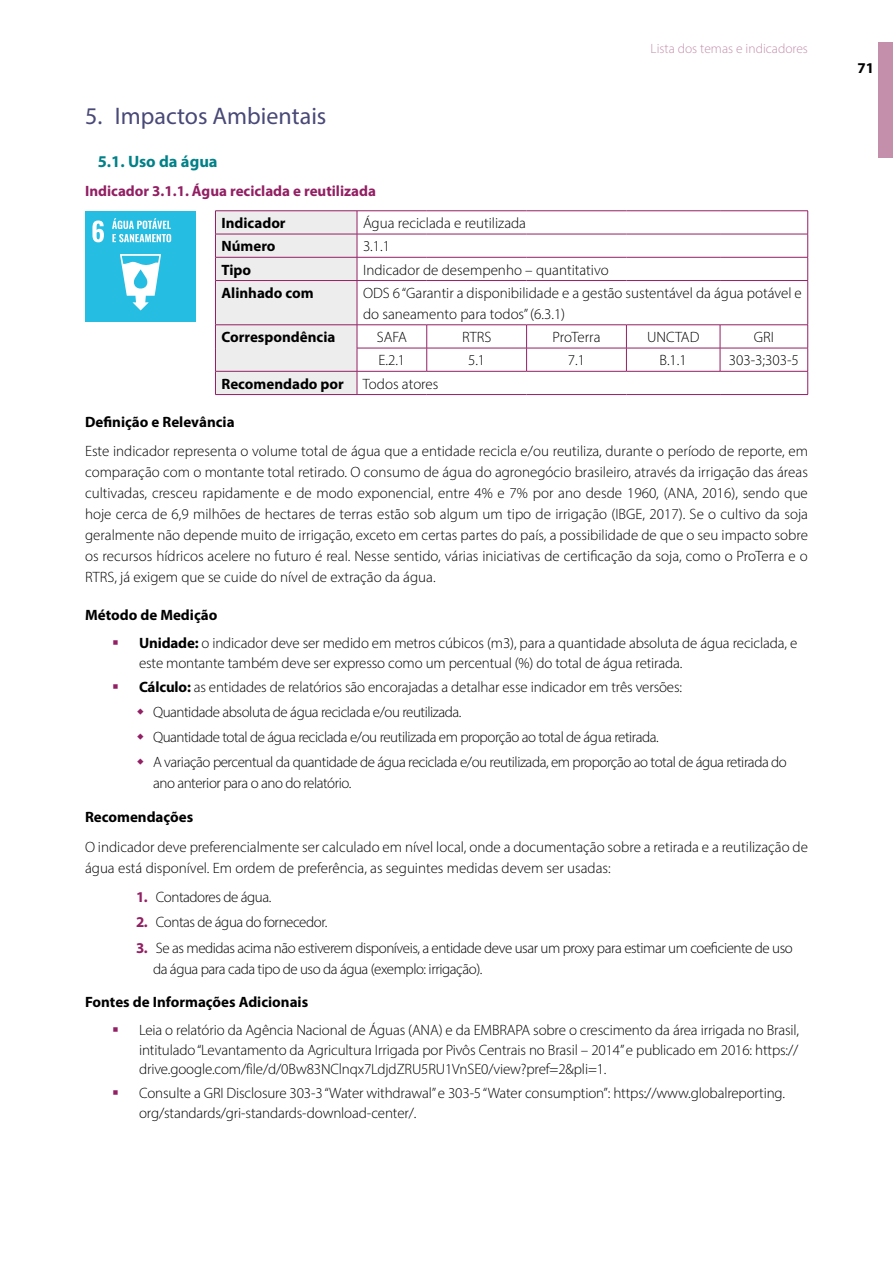
<style>
.page{position:relative;width:893px;height:1263px;background:#fff}
.page>*{position:absolute;margin:0;border:0;box-sizing:border-box;transform-origin:0 0}
.t1{font:24px "Myriad Pro";color:#494978}
.t2{font:700 16.5px "Myriad Pro";color:#008188}
.t3{font:300 15px/21px "Myriad Pro";letter-spacing:-.01em;color:#000}
.t4{font:300 15px/25.2px "Myriad Pro";letter-spacing:-.03em;color:#000}
.t5{font:700 15px "Myriad Pro";color:#000}
.t6{font:700 15px "Myriad Pro";color:#921f63}
.t7{font:300 13.5px "Myriad Pro";color:#c48fab}
.s1{font-weight:700}
.s2{font-weight:700;color:#921f63}
</style>
<div class="page">
<div style="left:879px;top:43px;width:14px;height:115px;background:#c48fab"></div>
<hr style="left:215px;top:210px;width:142px;height:1px;background:#921f63">
<hr style="left:357px;top:210px;width:70px;height:1px;background:#921f63">
<hr style="left:427px;top:210px;width:100px;height:1px;background:#921f63">
<hr style="left:527px;top:210px;width:99px;height:1px;background:#921f63">
<hr style="left:626px;top:210px;width:94px;height:1px;background:#921f63">
<hr style="left:720px;top:210px;width:88px;height:1px;background:#921f63">
<hr style="left:357px;top:234px;width:70px;height:1px;background:#921f63">
<hr style="left:427px;top:234px;width:100px;height:1px;background:#921f63">
<hr style="left:527px;top:234px;width:99px;height:1px;background:#921f63">
<hr style="left:626px;top:234px;width:94px;height:1px;background:#921f63">
<hr style="left:720px;top:234px;width:88px;height:1px;background:#921f63">
<hr style="left:357px;top:257px;width:70px;height:1px;background:#921f63">
<hr style="left:427px;top:257px;width:100px;height:1px;background:#921f63">
<hr style="left:527px;top:257px;width:99px;height:1px;background:#921f63">
<hr style="left:626px;top:257px;width:94px;height:1px;background:#921f63">
<hr style="left:720px;top:257px;width:88px;height:1px;background:#921f63">
<svg style="left:807px;top:211px;width:1px;height:69px"></svg>
<hr style="left:357px;top:280px;width:70px;height:1px;background:#921f63">
<hr style="left:427px;top:280px;width:100px;height:1px;background:#921f63">
<hr style="left:527px;top:280px;width:99px;height:1px;background:#921f63">
<hr style="left:626px;top:280px;width:94px;height:1px;background:#921f63">
<hr style="left:720px;top:280px;width:88px;height:1px;background:#921f63">
<hr style="left:807px;top:281px;width:1px;height:44px;background:#921f63">
<hr style="left:357px;top:324px;width:70px;height:1px;background:#921f63">
<hr style="left:427px;top:324px;width:100px;height:1px;background:#921f63">
<hr style="left:527px;top:324px;width:99px;height:1px;background:#921f63">
<hr style="left:626px;top:324px;width:94px;height:1px;background:#921f63">
<hr style="left:720px;top:324px;width:88px;height:1px;background:#921f63">
<hr style="left:357px;top:348px;width:70px;height:1px;background:#921f63">
<hr style="left:427px;top:348px;width:100px;height:1px;background:#921f63">
<svg style="left:426px;top:325px;width:1px;height:46px"></svg>
<hr style="left:527px;top:348px;width:99px;height:1px;background:#921f63">
<svg style="left:526px;top:325px;width:1px;height:46px"></svg>
<hr style="left:626px;top:348px;width:94px;height:1px;background:#921f63">
<svg style="left:626px;top:325px;width:1px;height:46px"></svg>
<hr style="left:720px;top:348px;width:88px;height:1px;background:#921f63">
<svg style="left:720px;top:325px;width:1px;height:46px"></svg>
<hr style="left:357px;top:371px;width:70px;height:1px;background:#921f63">
<svg style="left:215px;top:211px;width:143px;height:183px;background:#e9e4e7"></svg>
<hr style="left:427px;top:371px;width:100px;height:1px;background:#921f63">
<hr style="left:527px;top:371px;width:99px;height:1px;background:#921f63">
<hr style="left:626px;top:371px;width:94px;height:1px;background:#921f63">
<hr style="left:720px;top:371px;width:88px;height:1px;background:#921f63">
<svg style="left:807px;top:325px;width:1px;height:69px"></svg>
<hr style="left:215px;top:394px;width:142px;height:1px;background:#921f63">
<hr style="left:357px;top:394px;width:70px;height:1px;background:#921f63">
<hr style="left:427px;top:394px;width:100px;height:1px;background:#921f63">
<hr style="left:527px;top:394px;width:99px;height:1px;background:#921f63">
<hr style="left:626px;top:394px;width:94px;height:1px;background:#921f63">
<hr style="left:720px;top:394px;width:88px;height:1px;background:#921f63">
<div style="left:85px;top:211px;width:111px;height:110px;background:#26bde3"></div>
<svg style="left:120px;top:254px;width:41px;height:56px"></svg>
<svg style="left:92px;top:220px;width:12px;height:22px"></svg>
<svg style="left:112px;top:218px;width:59px;height:24px"></svg>
<p class="t7" style="left:651px;top:40px;width:159px">Lista dos temas e indicadores</p>
<h1 class="t1" style="left:85px;top:101px;width:243px">5. Impactos Ambientais</h1>
<p class="t2" style="left:98px;top:150px;width:121px">5.1. Uso da água</p>
<p class="t6" style="left:85px;top:181px;width:292px">Indicador 3.1.1. Água reciclada e reutilizada</p>
<p class="t5" style="left:221px;top:213px;width:66px">Indicador</p>
<p class="t3" style="left:363px;top:212px;width:165px">Água reciclada e reutilizada</p>
<p class="t5" style="left:221px;top:236px;width:56px">Número</p>
<p class="t3" style="left:363px;top:236px;width:29px">3.1.1</p>
<p class="t5" style="left:221px;top:260px;width:31px">Tipo</p>
<p class="t3" style="left:363px;top:259px;width:247px">Indicador de desempenho – quantitativo</p>
<p class="t5" style="left:221px;top:283px;width:94px">Alinhado com</p>
<p class="t3" style="left:363px;top:282px;width:440px">ODS 6 “Garantir a disponibilidade e a gestão sustentável da água potável e do saneamento para todos” (6.3.1)</p>
<p class="t5" style="left:221px;top:327px;width:115px">Correspondência</p>
<p class="t3" style="left:377px;top:326px;width:32px">SAFA</p>
<p class="t3" style="left:462px;top:326px;width:31px">RTRS</p>
<p class="t3" style="left:552px;top:326px;width:49px">ProTerra</p>
<p class="t3" style="left:647px;top:326px;width:54px">UNCTAD</p>
<p class="t3" style="left:754px;top:326px;width:22px">GRI</p>
<p class="t3" style="left:378px;top:350px;width:28px">E.2.1</p>
<p class="t3" style="left:468px;top:350px;width:19px">5.1</p>
<p class="t3" style="left:568px;top:350px;width:19px">7.1</p>
<p class="t3" style="left:660px;top:350px;width:29px">B.1.1</p>
<p class="t3" style="left:729px;top:350px;width:72px">303-3;303-5</p>
<p class="t5" style="left:221px;top:374px;width:124px">Recomendado por</p>
<p class="t3" style="left:363px;top:373px;width:77px">Todos atores</p>
<p class="t5" style="left:85px;top:412px;width:151px">Definição e Relevância</p>
<p class="t3" style="left:85px;top:441px;width:724px;text-align:justify">Este indicador representa o volume total de água que a entidade recicla e/ou reutiliza, durante o período de reporte, em comparação com o montante total retirado. O consumo de água do agronegócio brasileiro, através da irrigação das áreas cultivadas, cresceu rapidamente e de modo exponencial, entre 4% e 7% por ano desde 1960, (ANA, 2016), sendo que hoje cerca de 6,9 milhões de hectares de terras estão sob algum um tipo de irrigação (IBGE, 2017). Se o cultivo da soja geralmente não depende muito de irrigação, exceto em certas partes do país, a possibilidade de que o seu impacto sobre os recursos hídricos acelere no futuro é real. Nesse sentido, várias iniciativas de certificação da soja, como o ProTerra e o RTRS, já exigem que se cuide do nível de extração da água.</p>
<p class="t3" style="left:139px;top:601px;width:660px;line-height:28px;text-indent:-54px"><span class="s1">Método de Medição<br>Unidade:</span> o indicador deve ser medido em metros cúbicos (m3), para a quantidade absoluta de água reciclada, e</p>
<p class="t3" style="left:139px;top:651px;width:545px;line-height:23.7px">este montante também deve ser expresso como um percentual (%) do total de água retirada.<br><span class="s1">Cálculo:</span> as entidades de relatórios são encorajadas a detalhar esse indicador em três versões:</p>
<p class="t4" style="left:153px;top:699px;width:635px">Quantidade absoluta de água reciclada e/ou reutilizada.<br>Quantidade total de água reciclada e/ou reutilizada em proporção ao total de água retirada.<br>A variação percentual da quantidade de água reciclada e/ou reutilizada, em proporção ao total de água retirada do</p>
<p class="t4" style="left:153px;top:770px;width:200px">ano anterior para o ano do relatório.</p>
<p class="t5" style="left:85px;top:807px;width:110px">Recomendações</p>
<p class="t3" style="left:85px;top:836px;width:724px">O indicador deve preferencialmente ser calculado em nível local, onde a documentação sobre a retirada e a reutilização de água está disponível. Em ordem de preferência, as seguintes medidas devem ser usadas:</p>
<p class="t4" style="left:136px;top:884px;width:137px"><span class="s2">1.</span> Contadores de água.</p>
<p class="t4" style="left:136px;top:909px;width:193px"><span class="s2">2.</span> Contas de água do fornecedor.</p>
<p class="t4" style="left:153px;top:937px;width:641px;line-height:21px;text-indent:-17px"><span class="s2">3.</span> Se as medidas acima não estiverem disponíveis, a entidade deve usar um proxy para estimar um coeficiente de uso da água para cada tipo de uso da água (exemplo: irrigação).</p>
<p class="t5" style="left:85px;top:992px;width:225px">Fontes de Informações Adicionais</p>
<p class="t3" style="left:139px;top:1020px;width:661px;line-height:19.5px;text-align:justify">Leia o relatório da Agência Nacional de Águas (ANA) e da EMBRAPA sobre o crescimento da área irrigada no Brasil, intitulado “Levantamento da Agricultura Irrigada por Pivôs Centrais no Brasil – 2014” e publicado em 2016: https:// drive.google.com/file/d/0Bw83NClnqx7LdjdZRU5RU1VnSE0/view?pref=2&amp;pli=1.</p>
<p class="t3" style="left:139px;top:1083px;width:647px;line-height:19.5px">Consulte a GRI Disclosure 303-3 “Water withdrawal” e 303-5 “Water consumption”: https://www.globalreporting. org/standards/gri-standards-download-center/.</p>
<p class="t5" style="left:857px;top:58px;width:18px">71</p>
</div>
